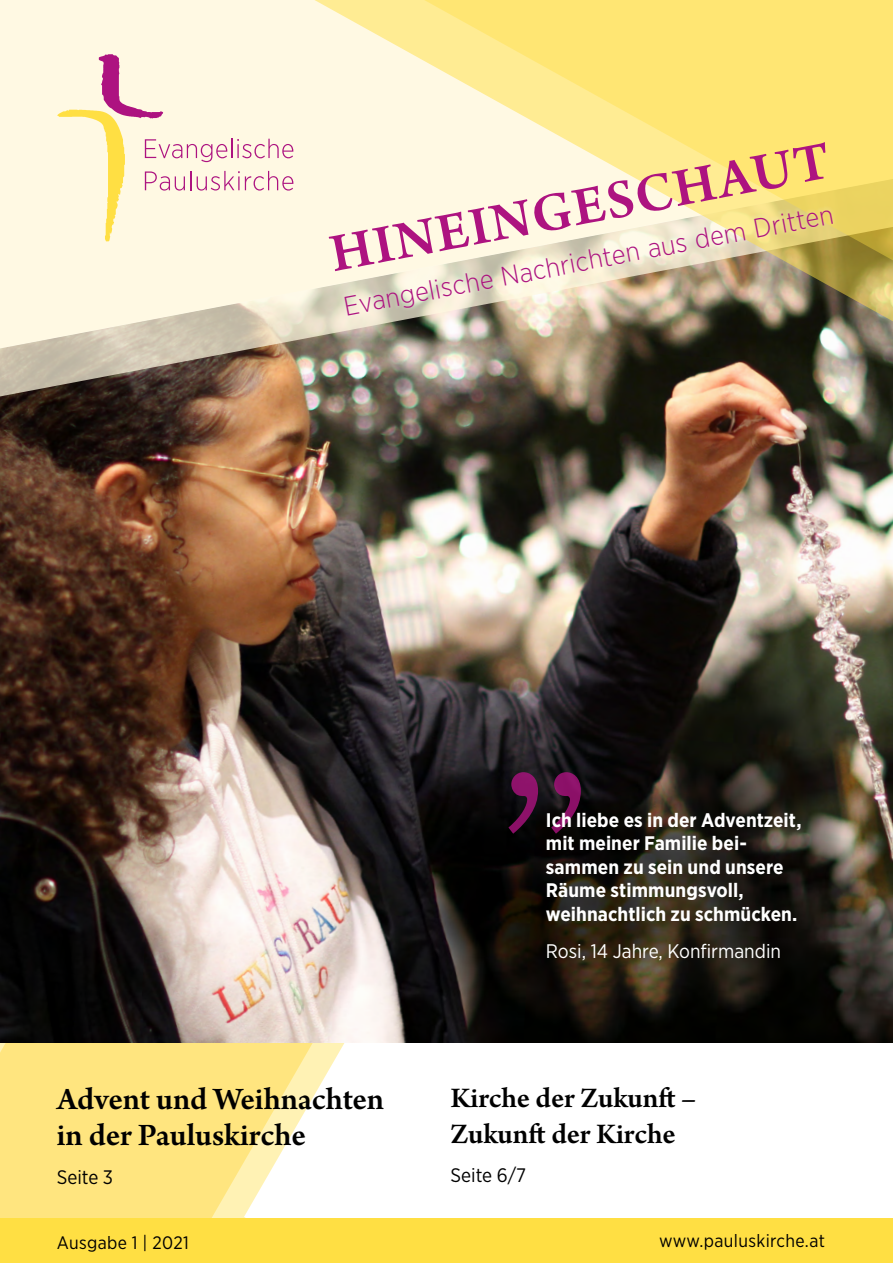
<style>
.page{position:relative;width:893px;height:1263px;background:#fff}
.page>*{position:absolute;margin:0;border:0;box-sizing:border-box;transform-origin:0 0}
.Cover_Titel{font:600 57px "Arno Pro";color:#ad1380}
.Headline_Teaser_Cove{font:600 33px/36px "Arno Pro";letter-spacing:-.005em;color:#000}
.Headline_Teaser_Cove-2{font:600 30px/36px "Arno Pro";color:#000}
.Subline{font:300 27px "Gotham Narrow";color:#ad1380}
.Cover_Zitat{font:700 19.65px/23.5px "Gotham Narrow";color:#fff}
.Zitat_Subline{font:19.65px "Gotham Narrow";color:#fff}
.Teaser_Seiten{font:19.5px "Gotham Narrow";color:#000}
.t1{font:18px "Gotham Narrow";letter-spacing:.02em;color:#000}
</style>
<div class="page">
<img style="left:0;top:586px;width:893px;height:458px">
<img style="left:0;top:498px;width:893px;height:88px">
<img style="left:0;top:0;width:893px;height:498px">
<svg style="left:0;top:1044px;width:344px;height:174px;background:#ffe996"></svg>
<div style="left:0;top:1218px;width:893px;height:45px;background:#ffdf43"></div>
<svg style="left:57px;top:54px;width:236px;height:187px;background:#faebd6"></svg>
<img style="left:340px;top:199px;width:499px;height:125px">
<svg style="left:508px;top:772px;width:73px;height:62px;background:#3f0e31"></svg>
<p class="Cover_Titel" style="left:324px;top:223px;width:510px;rotate:-11deg">HINEINGESCHAUT</p>
<p class="Subline" style="left:341px;top:291px;width:499px;rotate:-11deg">Evangelische Nachrichten aus dem Dritten</p>
<p class="Headline_Teaser_Cove" style="left:57px;top:1083px;width:329px">Advent und Weihnachten in der Pauluskirche</p>
<p class="Teaser_Seiten" style="left:57px;top:1165px;width:58px">Seite 3</p>
<p class="Cover_Zitat" style="left:546px;top:808px;width:257px">Ich liebe es in der Adventzeit, mit meiner Familie bei&shy;sammen zu sein und unsere<br>Räume stimmungsvoll, weihnachtlich zu schmücken.</p>
<p class="Zitat_Subline" style="left:546px;top:938px;width:237px">Rosi, 14 Jahre, Konfirmandin</p>
<p class="Headline_Teaser_Cove-2" style="left:451px;top:1082px;width:247px">Kirche der Zukunft –<br>Zukunft der Kirche</p>
<p class="Teaser_Seiten" style="left:451px;top:1163px;width:77px">Seite 6/7</p>
<p class="t1" style="left:57px;top:1231px;width:134px">Ausgabe 1 | 2021</p>
<p class="t1" style="left:659px;top:1229px;width:167px">www.pauluskirche.at</p>
</div>
